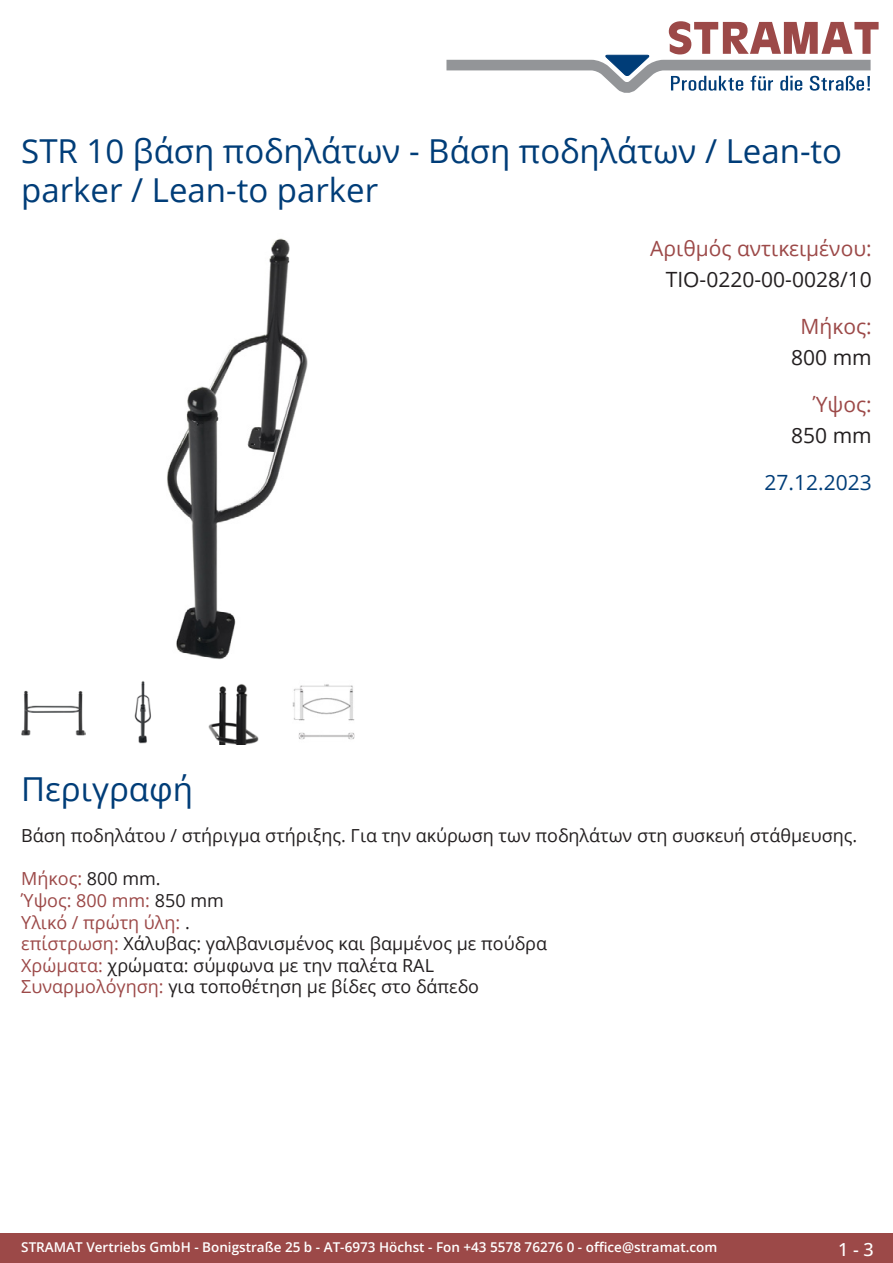
<style>
.page{position:relative;width:893px;height:1263px;background:#fff}
.page>*{position:absolute;margin:0;border:0;box-sizing:border-box;transform-origin:0 0}
.Produkttitel{font:33px/39.6px "Open Sans";color:#003d78}
.TechDaten_Überschrif{font:21px "Open Sans";color:#9c4948}
.TechDaten_Inhalt{font:21px "Open Sans";color:#231f20}
.Erstellungsdatum{font:21px "Open Sans";color:#003d78}
.Beschreibung_Text{font:18px/21.6px "Open Sans";color:#231f20}
.t1{font:500 18px "Open Sans";color:#fff}
.t2{font:600 13.5px "Open Sans";color:#fff}
.s1{color:#9c4948}
</style>
<div class="page">
<div style="left:0;top:1233px;width:893px;height:30px;background:#9c4948"></div>
<svg style="left:446px;top:21px;width:433px;height:72px"></svg>
<img style="left:167px;top:238px;width:141px;height:421px">
<img style="left:21px;top:690px;width:64px;height:46px">
<img style="left:134px;top:681px;width:17px;height:63px">
<img style="left:208px;top:684px;width:51px;height:60px">
<img style="left:292px;top:684px;width:63px;height:56px">
<p class="Produkttitel" style="left:21px;top:130px;width:822px">STR 10 βάση ποδηλάτων - Βάση ποδηλάτων / Lean-to parker / Lean-to parker</p>
<p class="TechDaten_Überschrif" style="left:650px;top:234px;width:223px">Αριθμός αντικειμένου:</p>
<p class="TechDaten_Inhalt" style="left:666px;top:265px;width:207px">TIO-0220-00-0028/10</p>
<p class="TechDaten_Überschrif" style="left:801px;top:312px;width:73px">Μήκος:</p>
<p class="TechDaten_Inhalt" style="left:791px;top:343px;width:82px">800 mm</p>
<p class="TechDaten_Überschrif" style="left:813px;top:390px;width:60px">Ύψος:</p>
<p class="TechDaten_Inhalt" style="left:791px;top:421px;width:82px">850 mm</p>
<p class="Erstellungsdatum" style="left:764px;top:468px;width:109px">27.12.2023</p>
<p class="Produkttitel" style="left:21px;top:768px;width:173px">Περιγραφή</p>
<p class="Beschreibung_Text" style="left:21px;top:824px;width:838px">Βάση ποδηλάτου / στήριγμα στήριξης. Για την ακύρωση των ποδηλάτων στη συσκευή στάθμευσης.</p>
<p class="Beschreibung_Text" style="left:21px;top:867px;width:527px"><span class="s1">Μήκος:</span> 800 mm.<br><span class="s1">Ύψος: 800 mm:</span> 850 mm<br><span class="s1">Υλικό / πρώτη ύλη:</span> .<br><span class="s1">επίστρωση:</span> Χάλυβας: γαλβανισμένος και βαμμένος με πούδρα <span class="s1">Χρώματα:</span> χρώματα: σύμφωνα με την παλέτα RAL <span class="s1">Συναρμολόγηση:</span> για τοποθέτηση με βίδες στο δάπεδο</p>
<p class="t2" style="left:21px;top:1238px;width:698px">STRAMAT Vertriebs GmbH - Bonigstraße 25 b - AT-6973 Höchst - Fon +43 5578 76276 0 - office@stramat.com</p>
<p class="t1" style="left:838px;top:1237px;width:37px">1 - 3</p>
</div>
